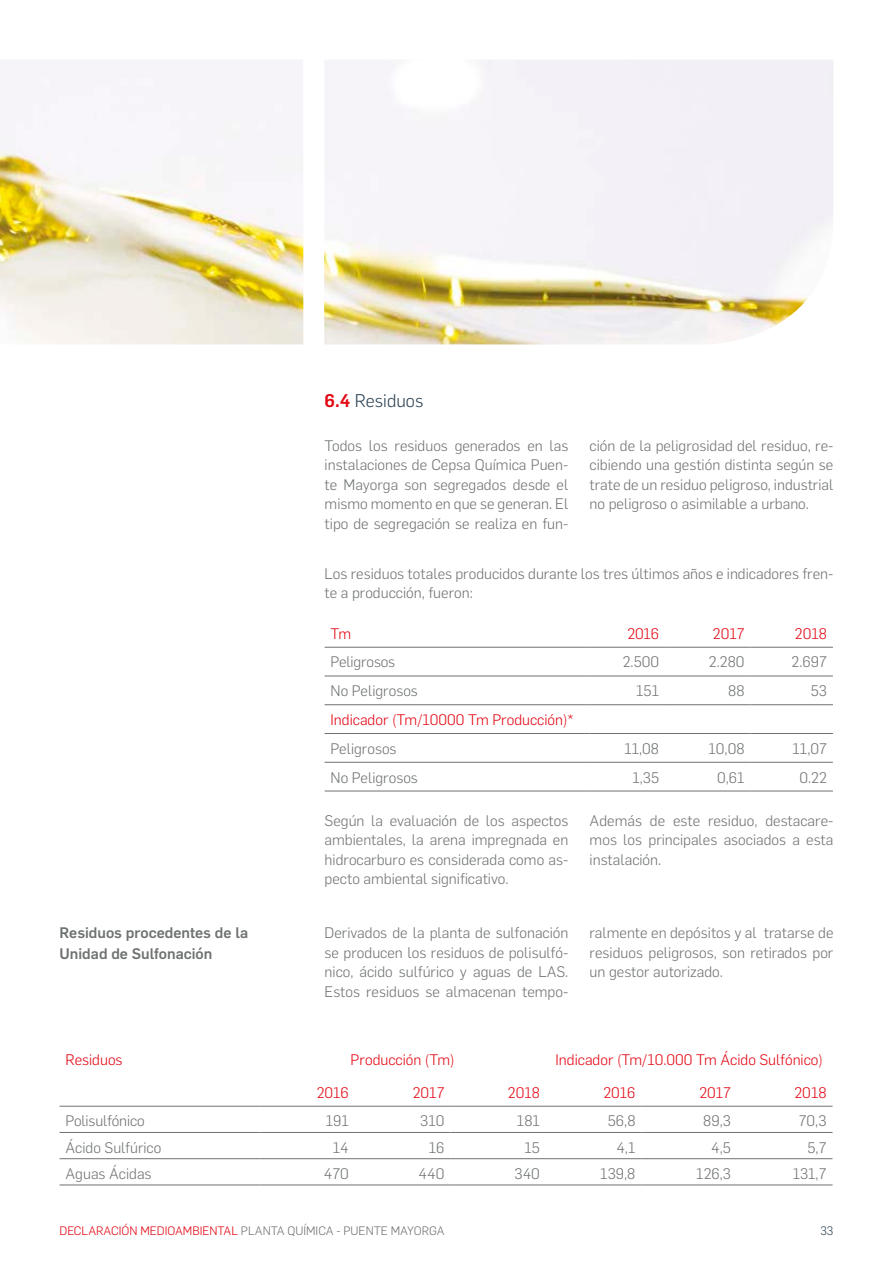
<style>
.page{position:relative;width:893px;height:1263px;background:#fff}
.page>*{position:absolute;margin:0;border:0;box-sizing:border-box;transform-origin:0 0}
.t1{font:300 18px "Flama";color:#2b4254}
.t2{font:300 15px/19.5px "Flama";color:#6f7272;text-align:justify}
.t3{font:300 15px "Flama";color:#e30512}
.t4{font:500 15px/21px "Flama";color:#6f7272}
.t5{font:300 12px "Flama";color:#6f7272}
.t6{font:300 12px "Flama";color:#2b4254}
.s1{font-weight:500;color:#e30512}
.s2{color:#e30512}
</style>
<div class="page">
<hr style="left:325px;top:647px;width:265px;height:1px;background:#6f7272">
<hr style="left:590px;top:647px;width:75px;height:1px;background:#6f7272">
<hr style="left:665px;top:647px;width:85px;height:1px;background:#6f7272">
<hr style="left:750px;top:647px;width:83px;height:1px;background:#6f7272">
<hr style="left:325px;top:676px;width:265px;height:1px;background:#6f7272">
<hr style="left:325px;top:704px;width:265px;height:1px;background:#6f7272">
<hr style="left:325px;top:733px;width:265px;height:1px;background:#6f7272">
<hr style="left:325px;top:762px;width:265px;height:1px;background:#6f7272">
<hr style="left:325px;top:791px;width:265px;height:1px;background:#6f7272">
<hr style="left:590px;top:676px;width:75px;height:1px;background:#6f7272">
<hr style="left:590px;top:704px;width:75px;height:1px;background:#6f7272">
<hr style="left:590px;top:733px;width:75px;height:1px;background:#6f7272">
<hr style="left:590px;top:762px;width:75px;height:1px;background:#6f7272">
<hr style="left:590px;top:791px;width:75px;height:1px;background:#6f7272">
<hr style="left:665px;top:676px;width:85px;height:1px;background:#6f7272">
<hr style="left:665px;top:704px;width:85px;height:1px;background:#6f7272">
<hr style="left:665px;top:733px;width:85px;height:1px;background:#6f7272">
<hr style="left:665px;top:762px;width:85px;height:1px;background:#6f7272">
<hr style="left:665px;top:791px;width:85px;height:1px;background:#6f7272">
<hr style="left:750px;top:676px;width:83px;height:1px;background:#6f7272">
<hr style="left:750px;top:704px;width:83px;height:1px;background:#6f7272">
<hr style="left:750px;top:733px;width:83px;height:1px;background:#6f7272">
<hr style="left:750px;top:762px;width:83px;height:1px;background:#6f7272">
<hr style="left:750px;top:791px;width:83px;height:1px;background:#6f7272">
<hr style="left:60px;top:1106px;width:199px;height:1px;background:#6f7272">
<hr style="left:259px;top:1106px;width:96px;height:1px;background:#6f7272">
<hr style="left:546px;top:1106px;width:95px;height:1px;background:#6f7272">
<hr style="left:355px;top:1106px;width:95px;height:1px;background:#6f7272">
<hr style="left:450px;top:1106px;width:96px;height:1px;background:#6f7272">
<hr style="left:641px;top:1106px;width:96px;height:1px;background:#6f7272">
<hr style="left:737px;top:1106px;width:95px;height:1px;background:#6f7272">
<hr style="left:60px;top:1132px;width:199px;height:1px;background:#6f7272">
<hr style="left:60px;top:1158px;width:199px;height:1px;background:#6f7272">
<hr style="left:60px;top:1185px;width:199px;height:1px;background:#6f7272">
<hr style="left:259px;top:1132px;width:96px;height:1px;background:#6f7272">
<hr style="left:546px;top:1132px;width:95px;height:1px;background:#6f7272">
<hr style="left:259px;top:1158px;width:96px;height:1px;background:#6f7272">
<hr style="left:546px;top:1158px;width:95px;height:1px;background:#6f7272">
<hr style="left:259px;top:1185px;width:96px;height:1px;background:#6f7272">
<hr style="left:355px;top:1132px;width:95px;height:1px;background:#6f7272">
<hr style="left:450px;top:1132px;width:96px;height:1px;background:#6f7272">
<hr style="left:641px;top:1132px;width:96px;height:1px;background:#6f7272">
<hr style="left:737px;top:1132px;width:95px;height:1px;background:#6f7272">
<hr style="left:355px;top:1158px;width:95px;height:1px;background:#6f7272">
<hr style="left:450px;top:1158px;width:96px;height:1px;background:#6f7272">
<hr style="left:641px;top:1158px;width:96px;height:1px;background:#6f7272">
<hr style="left:737px;top:1158px;width:95px;height:1px;background:#6f7272">
<hr style="left:355px;top:1185px;width:95px;height:1px;background:#6f7272">
<hr style="left:450px;top:1185px;width:96px;height:1px;background:#6f7272">
<hr style="left:546px;top:1185px;width:95px;height:1px;background:#6f7272">
<hr style="left:641px;top:1185px;width:96px;height:1px;background:#6f7272">
<hr style="left:737px;top:1185px;width:95px;height:1px;background:#6f7272">
<img style="left:0;top:60px;width:833px;height:284px">
<svg style="left:303px;top:60px;width:21px;height:284px"></svg>
<p class="t1" style="left:325px;top:389px;width:100px"><span class="s1">6.4</span> Residuos</p>
<p class="t2" style="left:325px;top:435px;width:245px">Todos los residuos generados en las instalaciones de Cepsa Química Puen&shy;te Mayorga son segregados desde el mismo momento en que se generan. El tipo de segregación se realiza en fun-</p>
<p class="t2" style="left:590px;top:435px;width:245px">ción de la peligrosidad del residuo, re&shy;cibiendo una gestión distinta según se trate de un residuo peligroso, industrial no peligroso o asimilable a urbano.</p>
<p class="t2" style="left:325px;top:563px;width:510px">Los residuos totales producidos durante los tres últimos años e indicadores fren&shy;te a producción, fueron:</p>
<p class="t3" style="left:331px;top:623px;width:22px">Tm</p>
<p class="t3" style="left:627px;top:623px;width:33px">2016</p>
<p class="t3" style="left:713px;top:623px;width:33px">2017</p>
<p class="t3" style="left:795px;top:623px;width:34px">2018</p>
<p class="t2" style="left:331px;top:652px;width:66px">Peligrosos</p>
<p class="t2" style="left:623px;top:652px;width:38px">2.500</p>
<p class="t2" style="left:709px;top:652px;width:37px">2.280</p>
<p class="t2" style="left:792px;top:652px;width:37px">2.697</p>
<p class="t2" style="left:331px;top:680px;width:89px">No Peligrosos</p>
<p class="t2" style="left:636px;top:680px;width:24px">151</p>
<p class="t2" style="left:728px;top:680px;width:18px">88</p>
<p class="t2" style="left:811px;top:680px;width:18px">53</p>
<p class="t3" style="left:331px;top:709px;width:245px">Indicador (Tm/10000 Tm Producción)*</p>
<p class="t2" style="left:331px;top:738px;width:68px">Peligrosos</p>
<p class="t2" style="left:624px;top:738px;width:36px">11,08</p>
<p class="t2" style="left:708px;top:738px;width:38px">10,08</p>
<p class="t2" style="left:792px;top:738px;width:36px">11,07</p>
<p class="t2" style="left:331px;top:767px;width:89px">No Peligrosos</p>
<p class="t2" style="left:632px;top:767px;width:28px">1,35</p>
<p class="t2" style="left:717px;top:767px;width:29px">0,61</p>
<p class="t2" style="left:799px;top:767px;width:29px">0.22</p>
<p class="t4" style="left:60px;top:921px;width:190px">Residuos procedentes de la<br>Unidad de Sulfonación</p>
<p class="t2" style="left:325px;top:810px;width:245px">Según la evaluación de los aspectos ambientales, la arena impregnada en hidrocarburo es considerada como as&shy;pecto ambiental significativo.</p>
<p class="t2" style="left:590px;top:810px;width:245px">Además de este residuo, destacare&shy;mos los principales asociados a esta instalación.</p>
<p class="t2" style="left:325px;top:922px;width:245px">Derivados de la planta de sulfonación se producen los residuos de polisulfó&shy;nico, ácido sulfúrico y aguas de LAS.<br>Estos residuos se almacenan tempo-</p>
<p class="t2" style="left:590px;top:922px;width:245px">ralmente en depósitos y al tratarse de residuos peligrosos, son retirados por un gestor autorizado.</p>
<p class="t3" style="left:66px;top:1049px;width:59px">Residuos</p>
<p class="t3" style="left:351px;top:1049px;width:106px">Producción (Tm)</p>
<p class="t3" style="left:556px;top:1049px;width:269px">Indicador (Tm/10.000 Tm Ácido Sulfónico)</p>
<p class="t3" style="left:317px;top:1082px;width:34px">2016</p>
<p class="t3" style="left:413px;top:1082px;width:33px">2017</p>
<p class="t3" style="left:508px;top:1082px;width:34px">2018</p>
<p class="t3" style="left:603px;top:1082px;width:34px">2016</p>
<p class="t3" style="left:699px;top:1082px;width:33px">2017</p>
<p class="t3" style="left:794px;top:1082px;width:34px">2018</p>
<p class="t2" style="left:66px;top:1110px;width:81px">Polisulfónico</p>
<p class="t2" style="left:326px;top:1110px;width:25px">191</p>
<p class="t2" style="left:420px;top:1110px;width:26px">310</p>
<p class="t2" style="left:517px;top:1110px;width:24px">181</p>
<p class="t2" style="left:608px;top:1110px;width:29px">56,8</p>
<p class="t2" style="left:703px;top:1110px;width:29px">89,3</p>
<p class="t2" style="left:799px;top:1110px;width:29px">70,3</p>
<p class="t2" style="left:65px;top:1137px;width:97px">Ácido Sulfúrico</p>
<p class="t2" style="left:333px;top:1137px;width:17px">14</p>
<p class="t2" style="left:429px;top:1137px;width:17px">16</p>
<p class="t2" style="left:524px;top:1137px;width:17px">15</p>
<p class="t2" style="left:616px;top:1137px;width:21px">4,1</p>
<p class="t2" style="left:711px;top:1137px;width:21px">4,5</p>
<p class="t2" style="left:808px;top:1137px;width:20px">5,7</p>
<p class="t2" style="left:65px;top:1163px;width:88px">Aguas Ácidas</p>
<p class="t2" style="left:324px;top:1163px;width:27px">470</p>
<p class="t2" style="left:419px;top:1163px;width:27px">440</p>
<p class="t2" style="left:515px;top:1163px;width:27px">340</p>
<p class="t2" style="left:600px;top:1163px;width:37px">139,8</p>
<p class="t2" style="left:696px;top:1163px;width:36px">126,3</p>
<p class="t2" style="left:793px;top:1163px;width:35px">131,7</p>
<p class="t5" style="left:60px;top:1223px;width:386px"><span class="s2">DECLARACIÓN MEDIOAMBIENTAL</span> PLANTA QUÍMICA - PUENTE MAYORGA</p>
<p class="t6" style="left:820px;top:1223px;width:14px">33</p>
</div>
